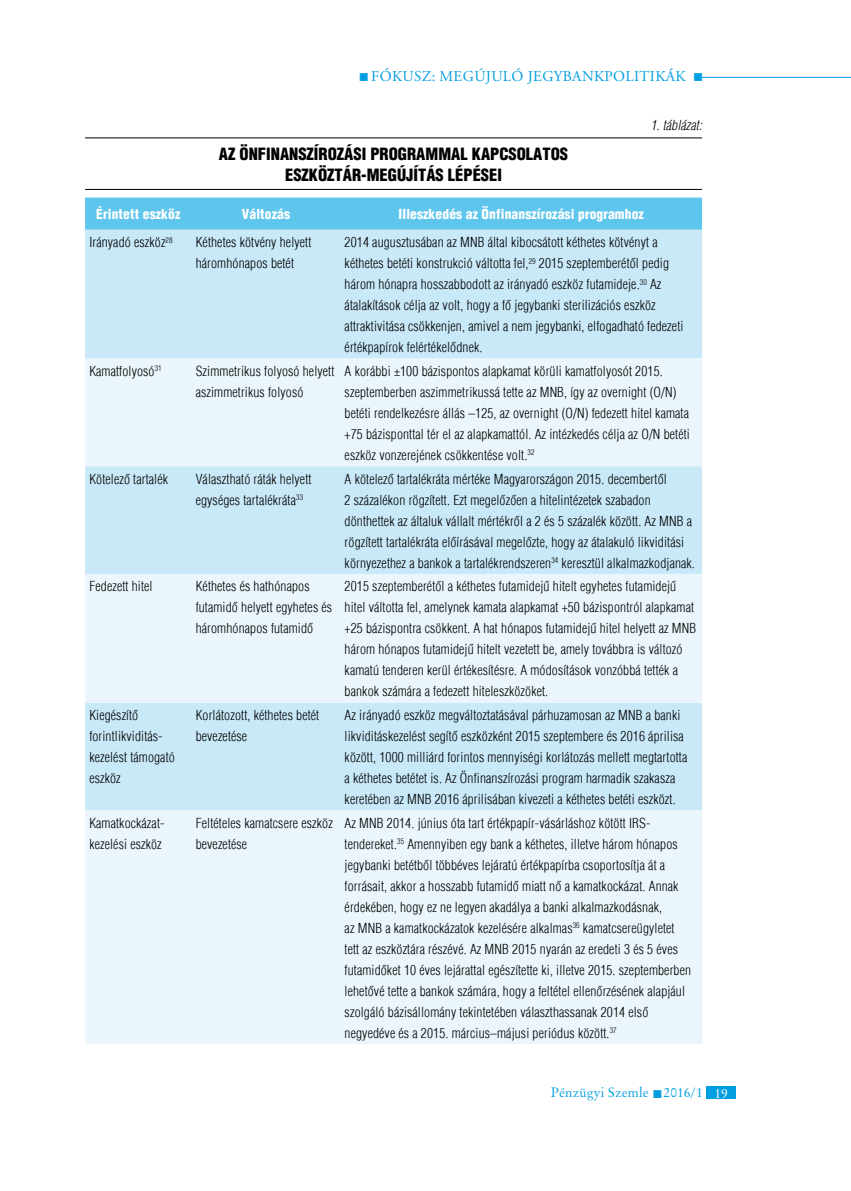
<style>
.page{position:relative;width:851px;height:1191px;background:#fff}
.page>*{position:absolute;margin:0;border:0;box-sizing:border-box;transform-origin:0 0}
.t1{font:900 condensed 16.5px/21px "H Helvetica";color:#000;text-align:center}
.t2{font:15px "Adobe Garamond Pro";letter-spacing:.145em;color:#009ee0}
.t3{font:300 condensed 13.5px/21px "H Helvetica";letter-spacing:.01em;color:#000}
.t4{font:900 condensed 13.5px "H Helvetica";letter-spacing:.01em;color:#fff}
.t5{font:13.5px "Original Garamond HU Normal";letter-spacing:.01em;color:#009ee0}
.t6{font:italic 300 condensed 13.5px "H Helvetica";letter-spacing:.01em;color:#000}
.s1{color:#fff}
</style>
<div class="page">
<hr style="left:702px;top:77px;width:148px;height:1px;background:#009ee0">
<div style="left:706px;top:1086px;width:30px;height:13px;background:#009ee0"></div>
<hr style="left:85px;top:137px;width:617px;height:1px;background:#000">
<hr style="left:85px;top:189px;width:617px;height:1px;background:#000">
<div style="left:85px;top:197px;width:617px;height:33px;background:#5ec5ed"></div>
<div style="left:85px;top:230px;width:617px;height:128px;background:#c9e9f8"></div>
<svg style="left:85px;top:358px;width:617px;height:686px;background:#e0f1fa"></svg>
<p class="t2" style="left:359px;top:67px;width:346px">■ FÓKUSZ: MEGÚJULÓ JEGYBANKPOLITIKÁK ■</p>
<p class="t1" style="left:219px;top:143px;width:350px">AZ ÖNFINANSZÍROZÁSI PROGRAMMAL KAPCSOLATOS<br>ESZKÖZTÁR-MEGÚJÍTÁS LÉPÉSEI</p>
<p class="t6" style="left:650px;top:117px;width:53px">1. táblázat:</p>
<p class="t4" style="left:96px;top:206px;width:85px">ÉRINTETT ESZKÖZ</p>
<p class="t4" style="left:242px;top:206px;width:50px">VÁLTOZÁS</p>
<p class="t4" style="left:398px;top:206px;width:247px">ILLESZKEDÉS AZ ÖNFINANSZÍROZÁSI PROGRAMHOZ</p>
<p class="t3" style="left:89px;top:232px;width:85px">Irányadó eszköz<sup>28</sup></p>
<p class="t3" style="left:196px;top:232px;width:117px">Kéthetes kötvény helyett háromhónapos betét</p>
<p class="t3" style="left:344px;top:232px;width:340px">2014 augusztusában az MNB által kibocsátott kéthetes kötvényt a kéthetes betéti konstrukció váltotta fel,<sup>29</sup> 2015 szeptemberétől pedig három hónapra hosszabbodott az irányadó eszköz futamideje.<sup>30</sup> Az átalakítások célja az volt, hogy a fő jegybanki sterilizációs eszköz attraktivitása csökkenjen, amivel a nem jegybanki, elfogadható fedezeti értékpapírok felértékelődnek.</p>
<p class="t3" style="left:89px;top:360px;width:74px">Kamatfolyosó<sup>31</sup></p>
<p class="t3" style="left:196px;top:360px;width:140px">Szimmetrikus folyosó helyett aszimmetrikus folyosó</p>
<p class="t3" style="left:344px;top:360px;width:346px">A korábbi ±100 bázispontos alapkamat körüli kamatfolyosót 2015. szeptemberben aszimmetrikussá tette az MNB, így az overnight (O/N) betéti rendelkezésre állás –125, az overnight (O/N) fedezett hitel kamata +75 bázisponttal tér el az alapkamattól. Az intézkedés célja az O/N betéti eszköz vonzerejének csökkentése volt.<sup>32</sup></p>
<p class="t3" style="left:89px;top:468px;width:80px">Kötelező tartalék</p>
<p class="t3" style="left:196px;top:468px;width:117px">Választható ráták helyett egységes tartalékráta<sup>33</sup></p>
<p class="t3" style="left:344px;top:468px;width:352px">A kötelező tartalékráta mértéke Magyarországon 2015. decembertől<br>2 százalékon rögzített. Ezt megelőzően a hitelintézetek szabadon dönthettek az általuk vállalt mértékről a 2 és 5 százalék között. Az MNB a rögzített tartalékráta előírásával megelőzte, hogy az átalakuló likviditási környezethez a bankok a tartalékrendszeren<sup>34</sup> keresztül alkalmazkodjanak.</p>
<p class="t3" style="left:89px;top:576px;width:65px">Fedezett hitel</p>
<p class="t3" style="left:196px;top:576px;width:138px">Kéthetes és hathónapos futamidő helyett egyhetes és háromhónapos futamidő</p>
<p class="t3" style="left:344px;top:576px;width:353px">2015 szeptemberétől a kéthetes futamidejű hitelt egyhetes futamidejű hitel váltotta fel, amelynek kamata alapkamat +50 bázispontról alapkamat +25 bázispontra csökkent. A hat hónapos futamidejű hitel helyett az MNB három hónapos futamidejű hitelt vezetett be, amely továbbra is változó kamatú tenderen kerül értékesítésre. A módosítások vonzóbbá tették a bankok számára a fedezett hiteleszközöket.</p>
<p class="t3" style="left:89px;top:704px;width:87px">Kiegészítő forintlikviditás&shy;kezelést támogató eszköz</p>
<p class="t3" style="left:196px;top:704px;width:125px">Korlátozott, kéthetes betét bevezetése</p>
<p class="t3" style="left:344px;top:704px;width:344px">Az irányadó eszköz megváltoztatásával párhuzamosan az MNB a banki likviditáskezelést segítő eszközként 2015 szeptembere és 2016 áprilisa között, 1000 milliárd forintos mennyiségi korlátozás mellett megtartotta a kéthetes betétet is. Az Önfinanszírozási program harmadik szakasza keretében az MNB 2016 áprilisában kivezeti a kéthetes betéti eszközt.</p>
<p class="t3" style="left:89px;top:812px;width:77px">Kamatkockázat&shy;kezelési eszköz</p>
<p class="t3" style="left:196px;top:812px;width:139px">Feltételes kamatcsere eszköz bevezetése</p>
<p class="t3" style="left:344px;top:812px;width:348px">Az MNB 2014. június óta tart értékpapír-vásárláshoz kötött IRS&shy;tendereket.<sup>35</sup> Amennyiben egy bank a kéthetes, illetve három hónapos jegybanki betétből többéves lejáratú értékpapírba csoportosítja át a forrásait, akkor a hosszabb futamidő miatt nő a kamatkockázat. Annak érdekében, hogy ez ne legyen akadálya a banki alkalmazkodásnak,<br>az MNB a kamatkockázatok kezelésére alkalmas<sup>36</sup> kamatcsereügyletet tett az eszköztára részévé. Az MNB 2015 nyarán az eredeti 3 és 5 éves futamidőket 10 éves lejárattal egészítette ki, illetve 2015. szeptemberben lehetővé tette a bankok számára, hogy a feltétel ellenőrzésének alapjául szolgáló bázisállomány tekintetében választhassanak 2014 első negyedéve és a 2015. március–májusi periódus között.<sup>37</sup></p>
<p class="t5" style="left:550px;top:1084px;width:179px">Pénzügyi Szemle ■ 2016/1 <span class="s1">19</span></p>
</div>
